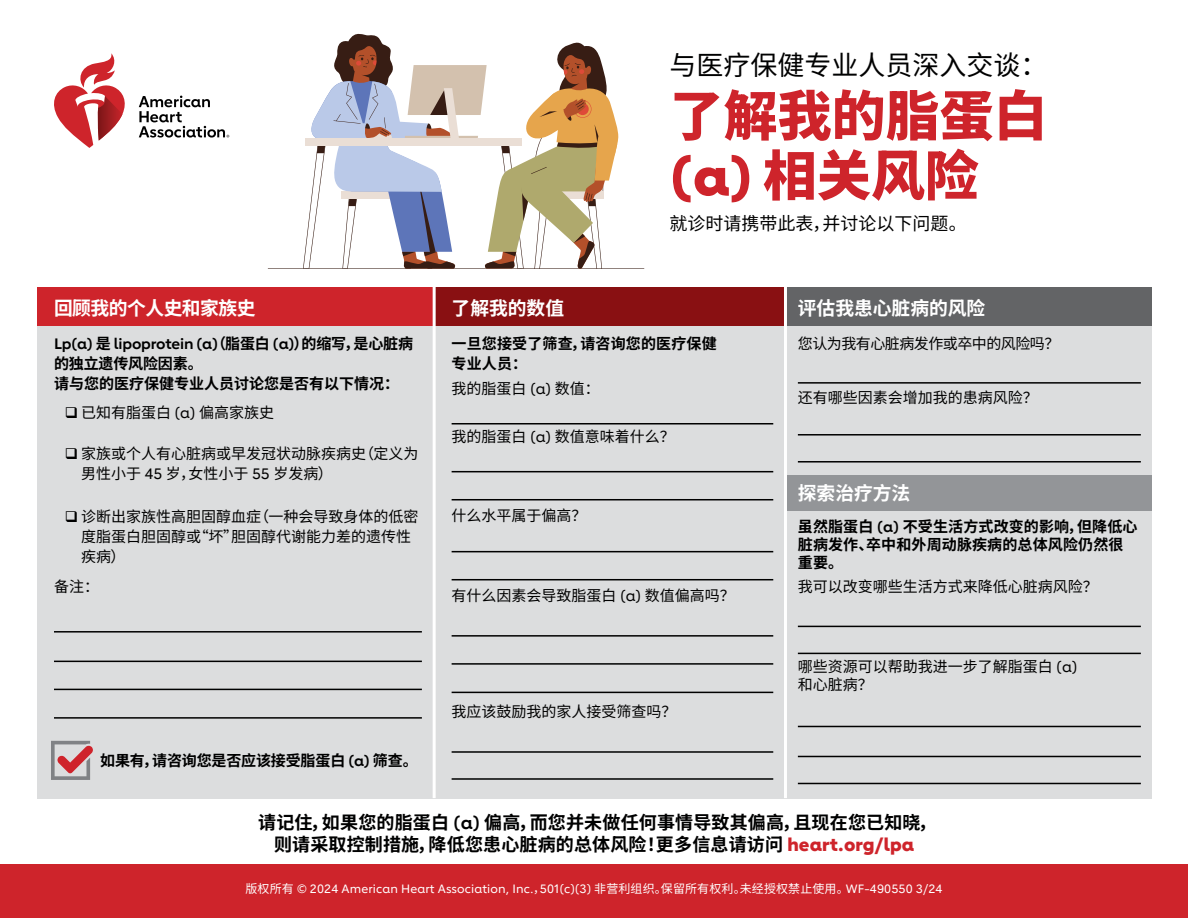
<style>
.page{position:relative;width:1188px;height:918px;background:#fff}
.page>*{position:absolute;margin:0;border:0;box-sizing:border-box;transform-origin:0 0}
.t1{font:900 54px/60px "Noto Sans SC";color:#ce242b}
.t2{font:27px "Noto Sans SC";color:#000101}
.t3{font:700 18.75px "Noto Sans SC";color:#fff}
.t4{font:700 18.75px "Noto Sans SC";letter-spacing:-.025em;color:#fff}
.Body{font:700 18px/22.5px "Noto Sans SC";letter-spacing:.01em;color:#000101;text-align:center}
.t5{font:18px "Noto Sans SC";color:#000}
.Questions{font:15px/18px "Noto Sans SC";color:#000}
.Body-2{font:15px/20.2px "Noto Sans SC";color:#000}
.Body-3{font:700 15px/18px "Noto Sans SC";letter-spacing:.01em;color:#000}
.Body-4{font:700 15px/20.2px "Noto Sans SC";letter-spacing:-.01em;color:#000}
.Questions-2{font:700 15px "Noto Sans SC";letter-spacing:-.01em;color:#000}
.Questions-3{font:15px "Noto Sans SC";letter-spacing:-.035em;color:#000}
.Legal{font:500 12px "Lub Dub";letter-spacing:.01em;color:#fff}
.s1{font-family:"Lub Dub"}
.s2{font-family:"Lub Dub";font-weight:500}
.s3{font-family:"Lub Dub";font-weight:800}
.s4{font-family:"Lub Dub";font-weight:800;color:#ce242b}
.s5{font-family:"Noto Sans SC";font-weight:400}
</style>
<div class="page">
<div style="left:38px;top:288px;width:396px;height:510px;background:#dcddde"></div>
<div style="left:434px;top:288px;width:353px;height:510px;background:#dcddde"></div>
<div style="left:787px;top:288px;width:364px;height:510px;background:#dcddde"></div>
<div style="left:38px;top:287px;width:396px;height:39px;background:#ce242b"></div>
<div style="left:434px;top:287px;width:353px;height:39px;background:#891012"></div>
<div style="left:787px;top:287px;width:364px;height:39px;background:#636466"></div>
<div style="left:787px;top:475px;width:364px;height:36px;background:#939598"></div>
<svg style="left:139px;top:96px;width:90px;height:42px"></svg>
<svg style="left:54px;top:53px;width:71px;height:95px"></svg>
<svg style="left:268px;top:34px;width:376px;height:235px"></svg>
<div style="left:0;top:864px;width:1188px;height:54px;background:#ce242b"></div>
<hr style="left:433px;top:287px;width:3px;height:511px;background:#fff">
<hr style="left:784px;top:287px;width:3px;height:511px;background:#fff">
<hr style="left:452px;top:423px;width:321px;height:1px;background:#000">
<hr style="left:798px;top:382px;width:343px;height:2px;background:#000">
<hr style="left:798px;top:434px;width:343px;height:2px;background:#000">
<hr style="left:798px;top:626px;width:343px;height:1px;background:#000">
<hr style="left:798px;top:756px;width:343px;height:1px;background:#000">
<hr style="left:798px;top:726px;width:343px;height:1px;background:#000">
<hr style="left:798px;top:461px;width:343px;height:2px;background:#000">
<hr style="left:798px;top:653px;width:343px;height:1px;background:#000">
<hr style="left:798px;top:783px;width:343px;height:1px;background:#000">
<hr style="left:452px;top:471px;width:321px;height:1px;background:#000">
<hr style="left:452px;top:551px;width:321px;height:1px;background:#000">
<hr style="left:452px;top:635px;width:321px;height:2px;background:#000">
<hr style="left:54px;top:661px;width:368px;height:1px;background:#000">
<hr style="left:54px;top:631px;width:368px;height:2px;background:#000">
<hr style="left:452px;top:499px;width:321px;height:1px;background:#000">
<hr style="left:452px;top:579px;width:321px;height:1px;background:#000">
<hr style="left:452px;top:663px;width:321px;height:2px;background:#000">
<hr style="left:54px;top:689px;width:368px;height:1px;background:#000">
<hr style="left:452px;top:692px;width:321px;height:1px;background:#000">
<hr style="left:54px;top:717px;width:368px;height:2px;background:#000">
<hr style="left:452px;top:778px;width:321px;height:2px;background:#000">
<hr style="left:452px;top:751px;width:321px;height:2px;background:#000">
<svg style="left:51px;top:741px;width:42px;height:39px"></svg>
<h2 class="t4" style="left:54px;top:298px;width:203px">回顾我的个人史和家族史</h2>
<p class="Body-4" style="left:54px;top:333px;width:361px"><span class="s1">Lp(a)</span> 是 <span class="s1">lipoprotein (a)</span>（脂蛋白 <span class="s1">(a)</span>）的缩写，是心脏病的独立遗传风险因素。</p>
<p class="Body-3" style="left:54px;top:375px;width:346px">请与您的医疗保健专业人员讨论您是否有以下情况：</p>
<p class="Body-2" style="left:81px;top:403px;width:195px">已知有脂蛋白 <span class="s2">(a)</span> 偏高家族史</p>
<p class="Body-2" style="left:81px;top:444px;width:339px">家族或个人有心脏病或早发冠状动脉疾病史（定义为男性小于 <span class="s2">45</span> 岁，女性小于 <span class="s2">55</span> 岁发病）</p>
<p class="Body-2" style="left:81px;top:507px;width:339px">诊断出家族性高胆固醇血症（一种会导致身体的低密度脂蛋白胆固醇或“坏”胆固醇代谢能力差的遗传性疾病）</p>
<p class="Questions" style="left:54px;top:578px;width:46px">备注：</p>
<p class="Questions-2" style="left:100px;top:753px;width:319px">如果有，请咨询您是否应该接受脂蛋白 <span class="s1">(a)</span> 筛查。</p>
<h1 class="t2" style="left:670px;top:50px;width:380px">与医疗保健专业人员深入交谈：</h1>
<h1 class="t1" style="left:670px;top:87px;width:380px">了解我的脂蛋白<span class="s3">(a)</span> 相关风险</h1>
<p class="t5" style="left:670px;top:213px;width:299px">就诊时请携带此表，并讨论以下问题。</p>
<h2 class="t3" style="left:452px;top:298px;width:114px">了解我的数值</h2>
<p class="Body-3" style="left:452px;top:333px;width:267px;line-height:20.2px">一旦您接受了筛查，请咨询您的医疗保健专业人员：</p>
<p class="Questions" style="left:452px;top:380px;width:150px">我的脂蛋白 <span class="s2">(a)</span> 数值：</p>
<p class="Questions" style="left:452px;top:428px;width:225px">我的脂蛋白 <span class="s2">(a)</span> 数值意味着什么？</p>
<p class="Questions" style="left:452px;top:507px;width:136px">什么水平属于偏高？</p>
<p class="Questions" style="left:452px;top:587px;width:285px">有什么因素会导致脂蛋白 <span class="s2">(a)</span> 数值偏高吗？</p>
<p class="Questions" style="left:452px;top:703px;width:226px">我应该鼓励我的家人接受筛查吗？</p>
<h2 class="t3" style="left:798px;top:298px;width:189px">评估我患心脏病的风险</h2>
<p class="Questions-3" style="left:798px;top:335px;width:263px">您认为我有心脏病发作或卒中的风险吗？</p>
<p class="Questions" style="left:798px;top:389px;width:241px">还有哪些因素会增加我的患病风险？</p>
<h2 class="t3" style="left:798px;top:483px;width:114px">探索治疗方法</h2>
<p class="Body-3" style="left:798px;top:518px;width:341px">虽然脂蛋白 <span class="s1">(a)</span> 不受生活方式改变的影响，但降低心脏病发作、卒中和外周动脉疾病的总体风险仍然很重要。</p>
<p class="Questions" style="left:798px;top:578px;width:301px">我可以改变哪些生活方式来降低心脏病风险？</p>
<p class="Questions" style="left:798px;top:658px;width:281px">哪些资源可以帮助我进一步了解脂蛋白 <span class="s2">(a)</span>和心脏病？</p>
<p class="Body" style="left:258px;top:811px;width:679px">请记住，如果您的脂蛋白 <span class="s1">(a)</span> 偏高，而您并未做任何事情导致其偏高，且现在您已知晓，则请采取控制措施，降低您患心脏病的总体风险！更多信息请访问 <span class="s4">heart.org/lpa</span></p>
<p class="Legal" style="left:245px;top:881px;width:699px"><span class="s5">版权所有</span> © 2024 American Heart Association, Inc.<span class="s5">，</span>501(c)(3) <span class="s5">非营利组织。保留所有权利。未经授权禁止使用。</span>WF-490550 3/24</p>
</div>
